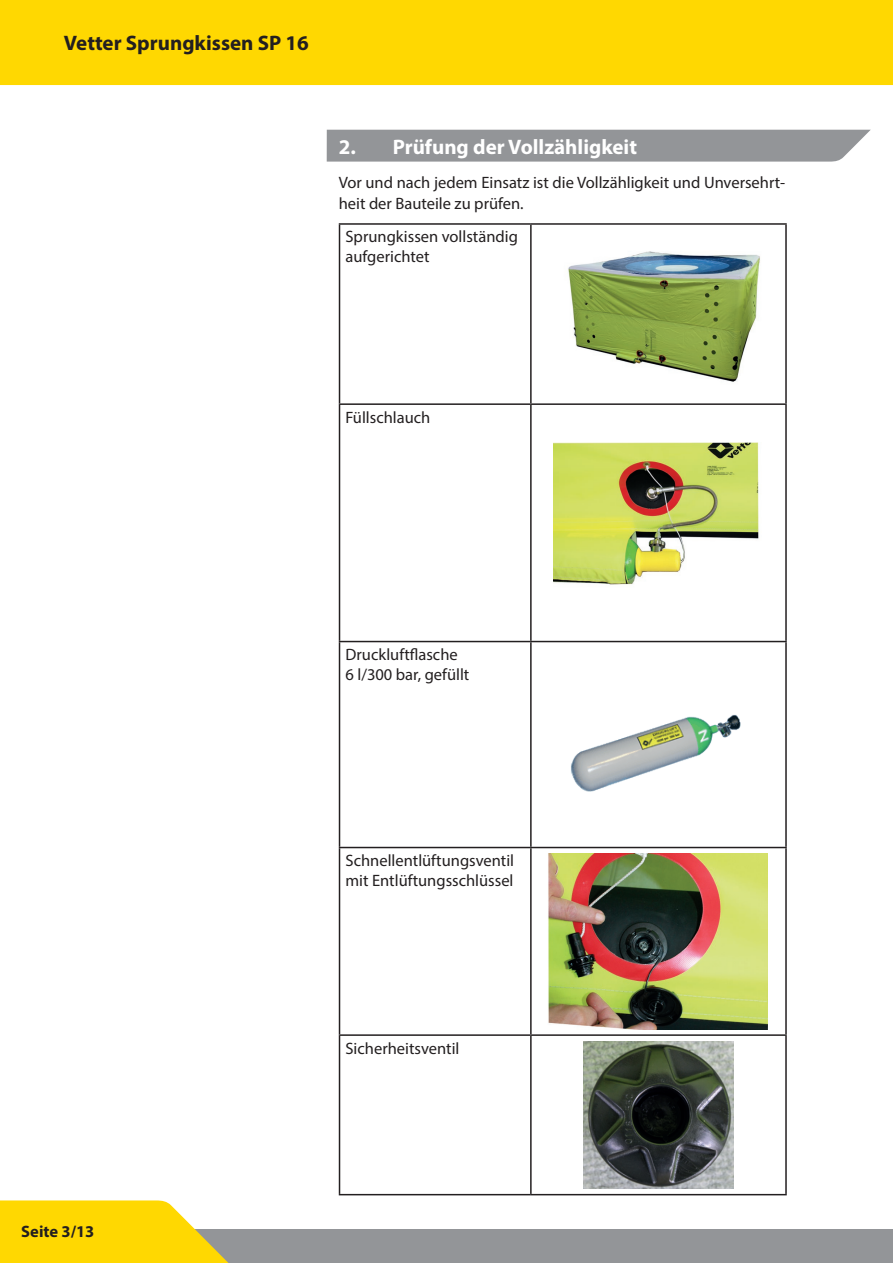
<style>
.page{position:relative;width:893px;height:1263px;background:#fff}
.page>*{position:absolute;margin:0;border:0;box-sizing:border-box;transform-origin:0 0}
.t1{font:700 21px "Myriad Pro";color:#fff}
.t2{font:700 21px "Myriad Pro";color:#231f20}
.t3{font:16.5px/19.8px "Myriad Pro";color:#231f20}
.t4{font:700 16.5px "Myriad Pro";color:#231f20}
</style>
<div class="page">
<div style="left:0;top:1229px;width:893px;height:34px;background:#939598"></div>
<div style="left:0;top:0;width:893px;height:85px;background:#ffd801"></div>
<svg style="left:0;top:1200px;width:229px;height:63px;background:#fad921"></svg>
<div style="left:327px;top:130px;width:544px;height:32px;background:#939598"></div>
<hr style="left:339px;top:223px;width:192px;height:2px;background:#231f20">
<hr style="left:339px;top:225px;width:1px;height:178px;background:#231f20">
<hr style="left:531px;top:223px;width:256px;height:2px;background:#231f20">
<hr style="left:530px;top:225px;width:2px;height:178px;background:#231f20">
<hr style="left:785px;top:225px;width:2px;height:178px;background:#231f20">
<hr style="left:339px;top:403px;width:192px;height:2px;background:#231f20">
<hr style="left:339px;top:405px;width:1px;height:236px;background:#231f20">
<hr style="left:531px;top:403px;width:256px;height:2px;background:#231f20">
<hr style="left:530px;top:405px;width:2px;height:236px;background:#231f20">
<hr style="left:785px;top:405px;width:2px;height:236px;background:#231f20">
<hr style="left:339px;top:641px;width:192px;height:1px;background:#231f20">
<hr style="left:339px;top:642px;width:1px;height:205px;background:#231f20">
<hr style="left:531px;top:641px;width:256px;height:1px;background:#231f20">
<hr style="left:530px;top:642px;width:2px;height:205px;background:#231f20">
<hr style="left:785px;top:642px;width:2px;height:205px;background:#231f20">
<hr style="left:339px;top:847px;width:192px;height:1px;background:#231f20">
<hr style="left:339px;top:848px;width:1px;height:186px;background:#231f20">
<hr style="left:531px;top:847px;width:256px;height:1px;background:#231f20">
<hr style="left:530px;top:848px;width:2px;height:186px;background:#231f20">
<hr style="left:785px;top:848px;width:2px;height:186px;background:#231f20">
<hr style="left:339px;top:1034px;width:192px;height:2px;background:#231f20">
<hr style="left:339px;top:1036px;width:1px;height:158px;background:#231f20">
<hr style="left:531px;top:1034px;width:256px;height:2px;background:#231f20">
<hr style="left:530px;top:1036px;width:2px;height:158px;background:#231f20">
<hr style="left:785px;top:1036px;width:2px;height:158px;background:#231f20">
<hr style="left:339px;top:1194px;width:192px;height:1px;background:#231f20">
<hr style="left:531px;top:1194px;width:256px;height:1px;background:#231f20">
<img style="left:568px;top:251px;width:192px;height:131px">
<img style="left:554px;top:443px;width:205px;height:142px">
<img style="left:571px;top:714px;width:170px;height:78px">
<img style="left:548px;top:853px;width:219px;height:176px">
<img style="left:583px;top:1041px;width:150px;height:148px">
<p class="t2" style="left:64px;top:29px;width:247px">Vetter Sprungkissen SP 16</p>
<p class="t1" style="left:339px;top:133px;width:300px">2. Prüfung der Vollzähligkeit</p>
<p class="t3" style="left:339px;top:171px;width:448px;line-height:21px">Vor und nach jedem Einsatz ist die Vollzähligkeit und Unversehrt&shy;heit der Bauteile zu prüfen.</p>
<p class="t3" style="left:345px;top:227px;width:174px">Sprungkissen vollständig aufgerichtet</p>
<p class="t3" style="left:345px;top:407px;width:86px">Füllschlauch</p>
<p class="t4" style="left:21px;top:1221px;width:75px">Seite 3/13</p>
<p class="t3" style="left:345px;top:644px;width:125px">Druckluftflasche<br>6 l/300 bar, gefüllt</p>
<p class="t3" style="left:345px;top:850px;width:170px">Schnellentlüftungsventil mit Entlüftungsschlüssel</p>
<p class="t3" style="left:345px;top:1038px;width:115px">Sicherheitsventil</p>
</div>
